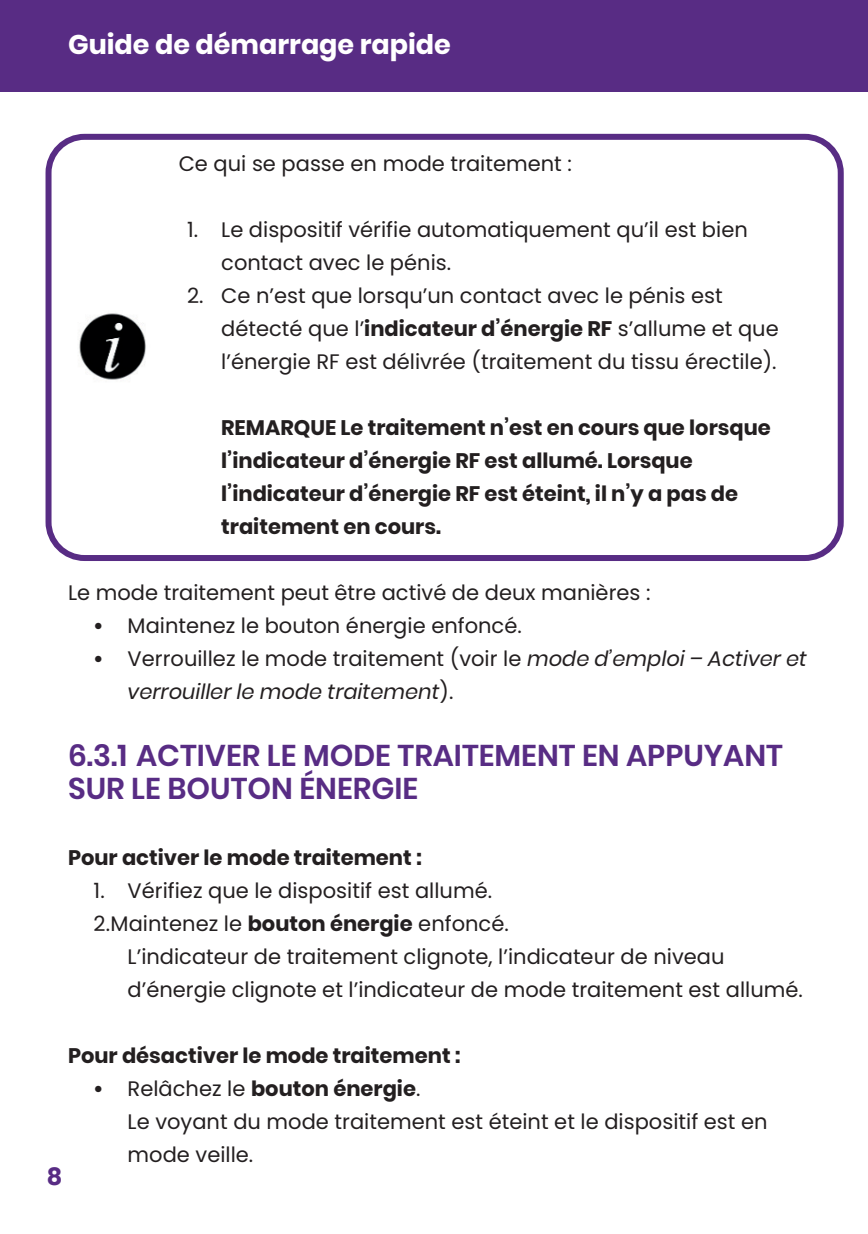
<style>
.page{position:relative;width:868px;height:1234px;background:#fff}
.page>*{position:absolute;margin:0;border:0;box-sizing:border-box;transform-origin:0 0}
.t1{font:600 30px/33px "Poppins";color:#582c84}
.t2{font:700 27px "Poppins";color:#fff}
.t3{font:700 24px "Poppins";color:#582c84}
.t4{font:21px/33px "Poppins";color:#231f20}
.t5{font:700 21px/33px "Poppins";color:#231f20}
.t6{font:italic 21px/33px "Poppins";color:#231f20}
.s1{font-weight:700}
.s2{font-weight:700;font-style:normal}
.s3{font-style:normal}
</style>
<div class="page">
<div style="left:0;top:0;width:867px;height:91px;background:#582c84"></div>
<div style="left:45px;top:134px;width:798px;height:427px;border:6px solid #582c84;border-radius:36px"></div>
<img style="left:79px;top:313px;width:67px;height:67px">
<p class="t2" style="left:68px;top:29px;width:384px">Guide de démarrage rapide</p>
<p class="t4" style="left:179px;top:147px;width:395px">Ce qui se passe en mode traitement :</p>
<p class="t4" style="left:221px;top:213px;width:528px;text-indent:-34px">1. Le dispositif vérifie automatiquement qu’il est bien contact avec le pénis.</p>
<p class="t4" style="left:221px;top:279px;width:559px;text-indent:-34px">2. Ce n’est que lorsqu’un contact avec le pénis est détecté que l’<span class="s1">indicateur d’énergie RF</span> s’allume et que l’énergie RF est délivrée (traitement du tissu érectile).</p>
<p class="t5" style="left:221px;top:411px;width:551px">REMARQUE Le traitement n’est en cours que lorsque l’indicateur d’énergie RF est allumé. Lorsque l’indicateur d’énergie RF est éteint, il n’y a pas de traitement en cours.</p>
<p class="t4" style="left:68px;top:576px;width:584px">Le mode traitement peut être activé de deux manières :</p>
<p class="t4" style="left:94px;top:609px;width:429px"><span class="s1">•</span> Maintenez le bouton énergie enfoncé.</p>
<p class="t6" style="left:128px;top:642px;width:681px;text-indent:-34px"><span class="s2">•</span> <span class="s3">Verrouillez le mode traitement (voir le</span> mode d’emploi – Activer et verrouiller le mode traitement<span class="s3">).</span></p>
<h1 class="t1" style="left:68px;top:738px;width:716px">6.3.1 ACTIVER LE MODE TRAITEMENT EN APPUYANT<br>SUR LE BOUTON ÉNERGIE</h1>
<p class="t5" style="left:68px;top:840px;width:355px">Pour activer le mode traitement :</p>
<p class="t4" style="left:94px;top:873px;width:400px">1. Vérifiez que le dispositif est allumé.</p>
<p class="t4" style="left:94px;top:906px;width:416px">2.Maintenez le <span class="s1">bouton énergie</span> enfoncé.</p>
<p class="t4" style="left:128px;top:939px;width:598px">L’indicateur de traitement clignote, l’indicateur de niveau</p>
<p class="t4" style="left:128px;top:972px;width:676px">d’énergie clignote et l’indicateur de mode traitement est allumé.</p>
<p class="t3" style="left:47px;top:1162px;width:17px">8</p>
<p class="t5" style="left:68px;top:1038px;width:394px">Pour désactiver le mode traitement :</p>
<p class="t4" style="left:128px;top:1071px;width:641px;text-indent:-34px"><span class="s1">•</span> Relâchez le <span class="s1">bouton énergie</span>.<br>Le voyant du mode traitement est éteint et le dispositif est en mode veille.</p>
</div>
